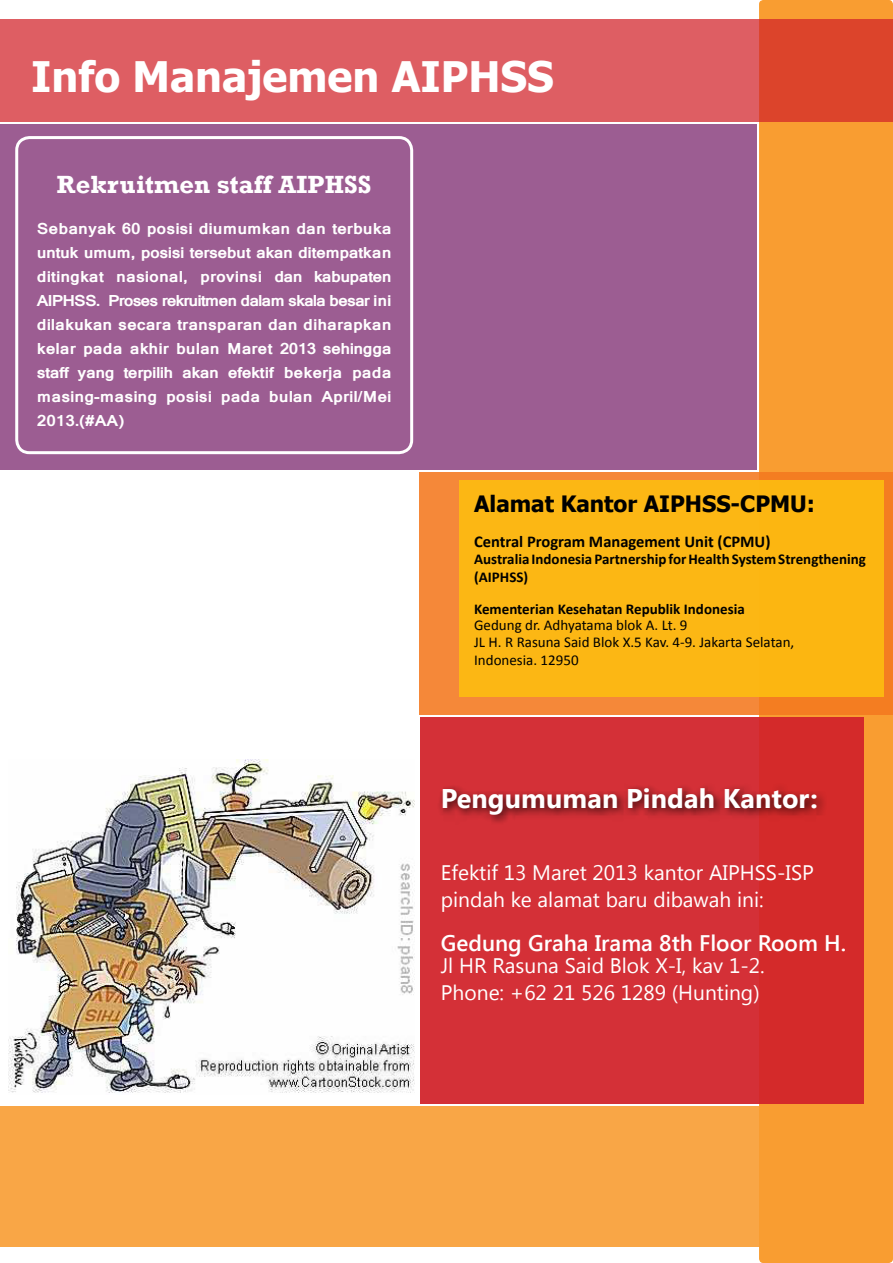
<style>
.page{position:relative;width:893px;height:1263px;background:#fff}
.page>*{position:absolute;margin:0;border:0;box-sizing:border-box;transform-origin:0 0}
.t1{font:700 42px "Tahoma";color:#fff}
.t2{font:700 27px "Segoe UI";letter-spacing:.005em;color:#fff}
.t3{font:700 25.5px "Rockwell";letter-spacing:.005em;color:#fff}
.t4{font:600 22.5px "Segoe UI";color:#fff}
.t5{font:700 22.5px "Tahoma";color:#000}
.t6{font:21px/27px "Segoe UI";color:#fff}
.t7{font:700 16.5px "Calibri";color:#000}
.t8{font:700 15px/24px "Kartika";color:#fff;text-align:justify;scale:1.1 1}
.t9{font:700 15px/18.1px "Calibri";color:#000}
.t10{font:15px/16.5px "Calibri";color:#000}
</style>
<div class="page">
<div style="left:759px;top:0;width:134px;height:1263px;background:#f99d31;border-radius:4px"></div>
<div style="left:420px;top:716px;width:443px;height:387px;background:linear-gradient(to right,#d4323b,#d42b2d)"></div>
<svg style="left:0;top:19px;width:893px;height:102px;background:#dd5a5a"></svg>
<div style="left:0;top:1106px;width:893px;height:140px;background:linear-gradient(to right,#f9a84b,#f9a13b)"></div>
<svg style="left:420px;top:472px;width:473px;height:243px;background:#f48632"></svg>
<div style="left:0;top:124px;width:757px;height:345px;background:#9c5d92"></div>
<div style="left:438px;top:782px;width:389px;height:43px;background:#000;opacity:.75"></div>
<img style="left:9px;top:759px;width:406px;height:334px">
<div style="left:459px;top:480px;width:425px;height:216px;background:#fcb714"></div>
<div style="left:15px;top:136px;width:398px;height:318px;border:3px solid #fff;border-radius:13px"></div>
<h1 class="t1" style="left:31px;top:47px;width:524px">Info Manajemen AIPHSS</h1>
<h3 class="t3" style="left:57px;top:169px;width:316px">Rekruitmen staff AIPHSS</h3>
<p class="t8" style="left:37px;top:218px;width:324px">Sebanyak 60 posisi diumumkan dan terbuka untuk umum, posisi tersebut akan ditempatkan ditingkat nasional, provinsi dan kabupaten AIPHSS. Proses rekruitmen dalam skala besar ini dilakukan secara transparan dan diharapkan kelar pada akhir bulan Maret 2013 sehingga staff yang terpilih akan efektif bekerja pada masing-masing posisi pada bulan April/Mei 2013.(#AA)</p>
<h3 class="t5" style="left:474px;top:488px;width:342px">Alamat Kantor AIPHSS-CPMU:</h3>
<p class="t7" style="left:474px;top:531px;width:298px">Central Program Management Unit (CPMU)</p>
<p class="t9" style="left:474px;top:550px;width:393px">Australia Indonesia Partnership for Health System Strengthening (AIPHSS)</p>
<p class="t9" style="left:474px;top:599px;width:272px">Kementerian Kesehatan Republik Indonesia</p>
<p class="t10" style="left:474px;top:617px;width:322px">Gedung dr. Adhyatama blok A. Lt. 9<br>JL H. R Rasuna Said Blok X.5 Kav. 4-9. Jakarta Selatan,</p>
<p class="t10" style="left:474px;top:651px;width:106px">Indonesia. 12950</p>
<h2 class="t2" style="left:441px;top:779px;width:379px">Pengumuman Pindah Kantor:</h2>
<h3 class="t6" style="left:441px;top:858px;width:375px">Efektif 13 Maret 2013 kantor AIPHSS-ISP pindah ke alamat baru dibawah ini:</h3>
<h3 class="t4" style="left:441px;top:927px;width:407px">Gedung Graha Irama 8th Floor Room H.</h3>
<h3 class="t6" style="left:441px;top:951px;width:325px">Jl HR Rasuna Said Blok X-I, kav 1-2.<br>Phone: +62 21 526 1289 (Hunting)</h3>
</div>
